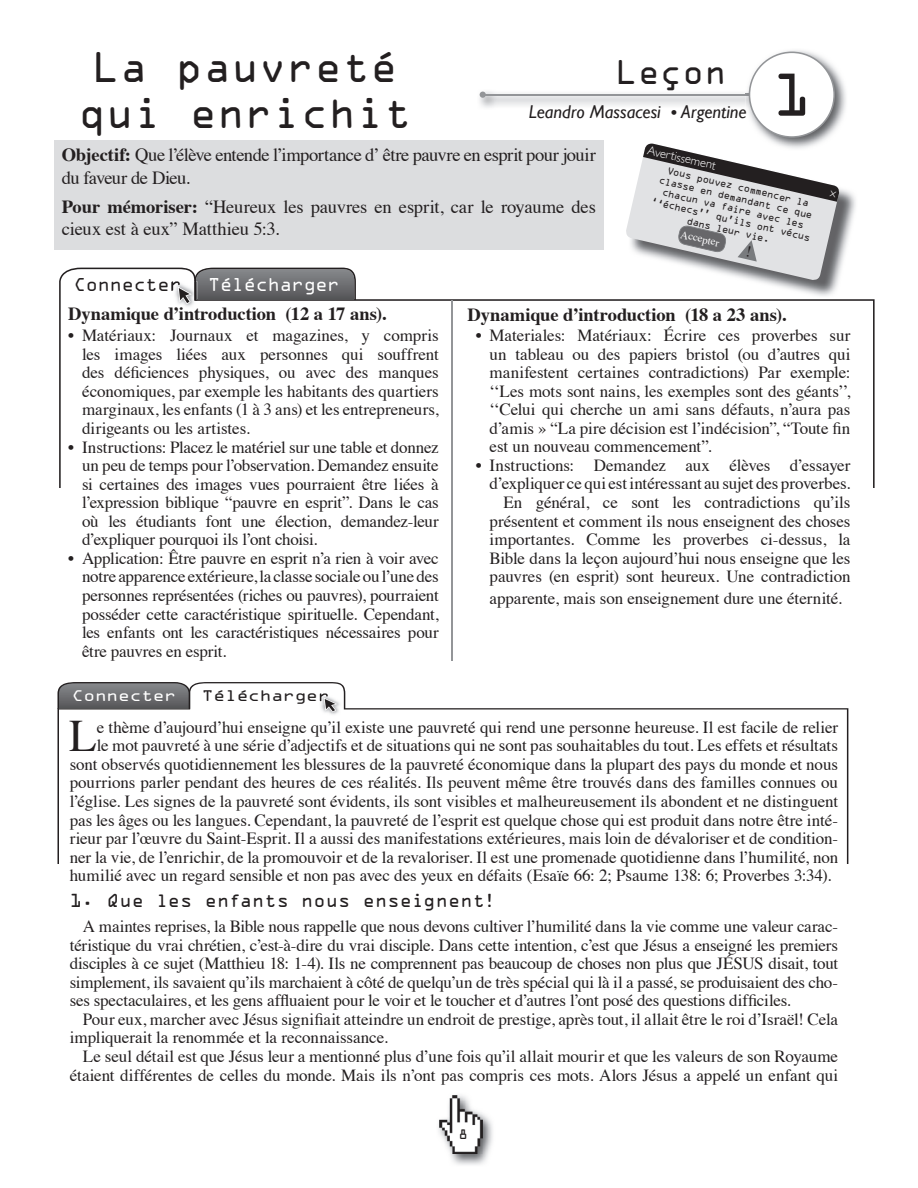
<style>
.page{position:relative;width:918px;height:1188px;background:#fff}
.page>*{position:absolute;margin:0;border:0;box-sizing:border-box;transform-origin:0 0}
.t1{font:54.15px "OCRA Std";color:#231f20}
.t2{font:45px "Times";color:#231f20}
.t3{font:38.7px/46.3px "OCRA Std";color:#231f20;text-align:center}
.t4{font:30.9px "OCRA Std";color:#231f20}
.t5{font:19.8px "OCRA Extended";color:#fff}
.t6{font:19.8px "OCRA Extended";color:#231f20}
.t7{font:18.6px/22.2px "Times";letter-spacing:-.015em;color:#231f20}
.t8{font:700 18.6px "Times";letter-spacing:-.005em;color:#231f20}
.t9{font:italic 18.6px "Gill Sans";color:#231f20}
.t10{font:16.95px/18.6px "Times";letter-spacing:-.005em;color:#231f20;text-align:justify}
.t11{font:16.95px "OCRA Std";letter-spacing:.005em;color:#231f20}
.t12{font:16.35px "OCRA Extended";color:#231f20;scale:1.17 1}
.t13{font:16.35px "OCRA Extended";color:#fff;scale:1.17 1}
.t14{font:300 12.3px "Gill Sans";color:#fff}
.t15{font:12.3px "OCRA Std";color:#231f20}
.t16{font:10.95px "Times";color:#fff}
.t17{font:9.3px/11.1px "OCRA Std";color:#231f20;text-align:center}
.s1{font-family:"Times";font-style:normal;font-size:16.95px}
.s2{font-weight:700}
</style>
<div class="page">
<img style="left:438px;top:1095px;width:55px;height:70px">
<img style="left:439px;top:1096px;width:43px;height:58px">
<hr style="left:483px;top:94px;width:309px;height:1px;background:#939598">
<svg style="left:480px;top:92px;width:6px;height:6px"></svg>
<img style="left:784px;top:50px;width:62px;height:72px">
<div style="left:54px;top:140px;width:550px;height:110px;background:#dcdddf"></div>
<svg style="left:59px;top:268px;width:816px;height:219px"></svg>
<img style="left:173px;top:304px;width:24px;height:5px">
<svg style="left:173px;top:268px;width:183px;height:36px;background:#818284"></svg>
<svg style="left:57px;top:682px;width:791px;height:182px"></svg>
<svg style="left:57px;top:682px;width:133px;height:27px;background:#6b6c6f"></svg>
<img style="left:319px;top:693px;width:24px;height:24px">
<svg style="left:319px;top:693px;width:18px;height:19px"></svg>
<hr style="left:451px;top:300px;width:2px;height:361px;background:#939598">
<img style="left:629px;top:189px;width:229px;height:109px">
<svg style="left:625px;top:52px;width:215px;height:229px"></svg>
<h3 class="t3" style="left:78px;top:47px;width:335px">La pauvreté qui enrichit</h3>
<h3 class="t4" style="left:615px;top:59px;width:113px">Leçon</h3>
<p class="t9" style="left:529px;top:101px;width:219px">Leandro Massacesi <span class="s1">•</span> Argentine</p>
<h1 class="t1" style="left:772px;top:71px;width:40px">1</h1>
<p class="t7" style="left:62px;top:142px;width:536px"><span class="s2">Objectif:</span> Que l’élève entende l’importance d’ être pauvre en esprit pour jouir du faveur de Dieu.</p>
<p class="t7" style="left:62px;top:194px;width:536px"><span class="s2">Pour mémoriser:</span> “Heureux les pauvres en esprit, car le royaume des cieux est à eux” Matthieu 5:3.</p>
<p class="t14" style="left:649px;top:143px;width:71px;rotate:13deg">Avertissement</p>
<p class="t17" style="left:660px;top:164px;width:165px;rotate:13deg">Vous pouvez commencer la classe en demandant ce que chacun va faire avec les ‘‘échecs’’ qu’ils ont vécus dans leur vie.</p>
<p class="t16" style="left:683px;top:224px;width:41px;rotate:13deg">Accepter</p>
<p class="t6" style="left:74px;top:274px;width:109px">Connecter</p>
<p class="t5" style="left:208px;top:274px;width:133px">Télécharger</p>
<p class="t10" style="left:82px;top:325px;width:358px;text-indent:-14px">• Matériaux: Journaux et magazines, y compris les images liées aux personnes qui souffrent des déficiences physiques, ou avec des manques économiques, par exemple les habitants des quartiers marginaux, les enfants (1 à 3 ans) et les entrepreneurs, dirigeants ou les artistes.</p>
<p class="t10" style="left:82px;top:436px;width:358px;text-indent:-14px">• Instructions: Placez le matériel sur une table et donnez un peu de temps pour l’observation. Demandez ensuite si certaines des images vues pourraient être liées à l’expression biblique “pauvre en esprit”. Dans le cas où les étudiants font une élection, demandez-leur d’expliquer pourquoi ils l’ont choisi.</p>
<p class="t10" style="left:82px;top:547px;width:358px;text-indent:-14px">• Application: Être pauvre en esprit n’a rien à voir avec notre apparence extérieure, la classe sociale ou l’une des personnes représentées (riches ou pauvres), pourraient posséder cette caractéristique spirituelle. Cependant, les enfants ont les caractéristiques nécessaires pour être pauvres en esprit.</p>
<p class="t8" style="left:68px;top:296px;width:320px">Dynamique d’introduction (12 a 17 ans).</p>
<p class="t8" style="left:468px;top:297px;width:320px">Dynamique d’introduction (18 a 23 ans).</p>
<p class="t10" style="left:490px;top:325px;width:362px;text-indent:-14px">• Materiales: Matériaux: Écrire ces proverbes sur un tableau ou des papiers bristol (ou d’autres qui manifestent certaines contradictions) Par exemple: ‘‘Les mots sont nains, les exemples sont des géants’’, ‘‘Celui qui cherche un ami sans défauts, n’aura pas d’amis » “La pire décision est l’indécision”, “Toute fin est un nouveau commencement”.</p>
<p class="t10" style="left:476px;top:454px;width:376px;text-align:right">• Instructions: Demandez aux élèves d’essayer d’expliquer ce qui est intéressant au sujet des proverbes.<br>En général, ce sont les contradictions qu’ils présentent et comment ils nous enseignent des choses importantes. Comme les proverbes ci-dessus, la Bible dans la leçon aujourd’hui nous enseigne que les pauvres (en esprit) sont heureux. Une contradiction</p>
<p class="t10" style="left:490px;top:588px;width:354px">apparente, mais son enseignement dure une éternité.</p>
<p class="t13" style="left:72px;top:687px;width:91px">Connecter</p>
<p class="t12" style="left:202px;top:687px;width:111px">Télécharger</p>
<h2 class="t2" style="left:69px;top:694px;width:29px">L</h2>
<p class="t10" style="left:97px;top:716px;width:743px">e thème d’aujourd’hui enseigne qu’il existe une pauvreté qui rend une personne heureuse. Il est facile de relier</p>
<p class="t10" style="left:97px;top:735px;width:743px">le mot pauvreté à une série d’adjectifs et de situations qui ne sont pas souhaitables du tout. Les effets et résultats</p>
<p class="t10" style="left:70px;top:753px;width:770px">sont observés quotidiennement les blessures de la pauvreté économique dans la plupart des pays du monde et nous</p>
<p class="t10" style="left:70px;top:772px;width:770px">pourrions parler pendant des heures de ces réalités. Ils peuvent même être trouvés dans des familles connues ou</p>
<p class="t10" style="left:70px;top:791px;width:770px">l’église. Les signes de la pauvreté sont évidents, ils sont visibles et malheureusement ils abondent et ne distinguent</p>
<p class="t10" style="left:70px;top:809px;width:770px">pas les âges ou les langues. Cependant, la pauvreté de l’esprit est quelque chose qui est produit dans notre être inté-</p>
<p class="t10" style="left:70px;top:828px;width:770px">rieur par l’œuvre du Saint-Esprit. Il a aussi des manifestations extérieures, mais loin de dévaloriser et de condition-</p>
<p class="t10" style="left:70px;top:846px;width:770px">ner la vie, de l’enrichir, de la promouvoir et de la revaloriser. Il est une promenade quotidienne dans l’humilité, non</p>
<p class="t10" style="left:70px;top:865px;width:763px">humilié avec un regard sensible et non pas avec des yeux en défaits (Esaïe 66: 2; Psaume 138: 6; Proverbes 3:34).</p>
<p class="t11" style="left:70px;top:893px;width:428px">1. Que les enfants nous enseignent!</p>
<p class="t10" style="left:70px;top:916px;width:770px;text-indent:13px">A maintes reprises, la Bible nous rappelle que nous devons cultiver l’humilité dans la vie comme une valeur carac&shy;téristique du vrai chrétien, c’est-à-dire du vrai disciple. Dans cette intention, c’est que Jésus a enseigné les premiers disciples à ce sujet (Matthieu 18: 1-4). Ils ne comprennent pas beaucoup de choses non plus que JÉSUS disait, tout simplement, ils savaient qu’ils marchaient à côté de quelqu’un de très spécial qui là il a passé, se produisaient des cho&shy;ses spectaculaires, et les gens affluaient pour le voir et le toucher et d’autres l’ont posé des questions difficiles.</p>
<p class="t10" style="left:70px;top:1008px;width:770px;text-indent:13px">Pour eux, marcher avec Jésus signifiait atteindre un endroit de prestige, après tout, il allait être le roi d’Israël! Cela impliquerait la renommée et la reconnaissance.</p>
<p class="t10" style="left:70px;top:1046px;width:770px;text-align:right">Le seul détail est que Jésus leur a mentionné plus d’une fois qu’il allait mourir et que les valeurs de son Royaume étaient différentes de celles du monde. Mais ils n’ont pas compris ces mots. Alors Jésus a appelé un enfant qui</p>
<p class="t15" style="left:459px;top:1129px;width:10px">8</p>
</div>
